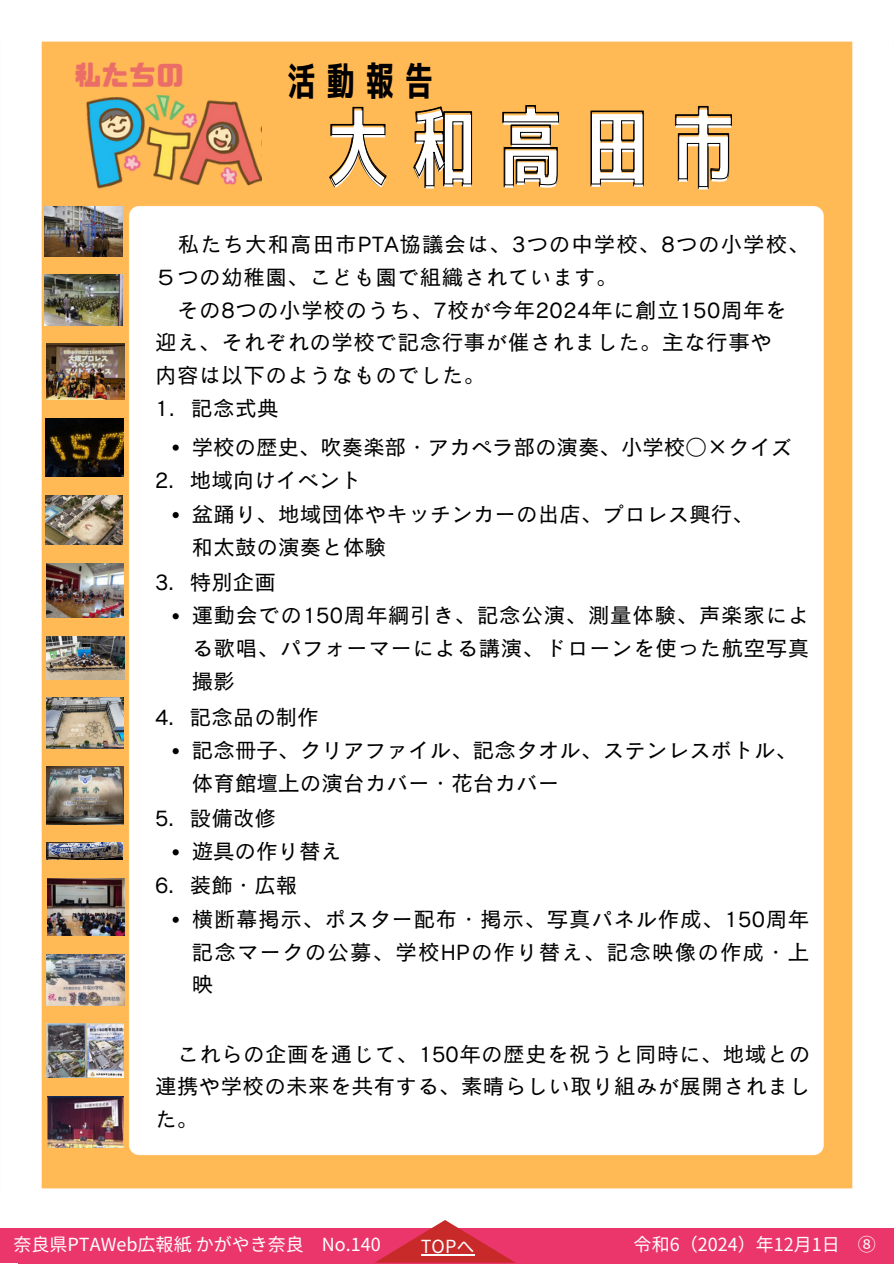
<style>
.page{position:relative;width:894px;height:1264px;background:#fff}
.page>*{position:absolute;margin:0;border:0;box-sizing:border-box;transform-origin:0 0}
.t1{font:86.25px "Senobi Gothic Bold";color:#fff}
.t2{font:39px "Senobi Gothic Bold";color:#000}
.t3{font:27.45px "CP Font";color:#eb6d68}
.t4{font:21.45px/32.7px "Canva Cezanne Pro N M";letter-spacing:.025em;color:#000;text-align:justify}
.t5{font:21.45px "Canva Cezanne Pro N M";color:#000}
.t6{font:21.45px "Canva Cezanne Pro N M";letter-spacing:.05em;color:#000}
.t7{font:18px "Noto Sans JP";color:#fff}
.t8{font:18px "Noto Sans JP";color:#fefefe}
</style>
<div class="page">
<img style="left:41px;top:41px;width:812px;height:1148px">
<img style="left:82px;top:96px;width:179px;height:93px">
<img style="left:45px;top:206px;width:77px;height:51px">
<img style="left:45px;top:275px;width:77px;height:50px">
<img style="left:47px;top:343px;width:77px;height:56px">
<img style="left:46px;top:418px;width:77px;height:58px">
<img style="left:46px;top:495px;width:76px;height:49px">
<img style="left:47px;top:563px;width:76px;height:54px">
<img style="left:47px;top:636px;width:77px;height:43px">
<img style="left:47px;top:698px;width:76px;height:50px">
<img style="left:47px;top:767px;width:76px;height:57px">
<img style="left:47px;top:842px;width:75px;height:17px">
<img style="left:48px;top:878px;width:76px;height:57px">
<img style="left:47px;top:1023px;width:76px;height:54px">
<img style="left:48px;top:1096px;width:75px;height:51px">
<img style="left:47px;top:954px;width:77px;height:51px">
<svg style="left:330px;top:105px;width:401px;height:82px;background:#d99d48"></svg>
<div style="left:0;top:1228px;width:893px;height:35px;background:#eb366c"></div>
<svg style="left:376px;top:1220px;width:138px;height:42px"></svg>
<hr style="left:420px;top:1254px;width:54px;height:1px;background:#fefefe">
<h4 class="t3" style="left:74px;top:61px;width:111px">私たちの</h4>
<p class="t2" style="left:282px;top:54px;width:158px">活動報告</p>
<h1 class="t1" style="left:315px;top:90px;width:433px">大和高田市</h1>
<h3 class="t6" style="left:178px;top:233px;width:633px">私たち⼤和⾼⽥市PTA協議会は、3つの中学校、8つの⼩学校、</h3>
<h3 class="t4" style="left:155px;top:260px;width:463px">５つの幼稚園、こども園で組織されています。</h3>
<h3 class="t4" style="left:177px;top:293px;width:610px">その8つの⼩学校のうち、7校が今年2024年に創⽴150周年を</h3>
<h3 class="t4" style="left:155px;top:326px;width:618px">迎え、それぞれの学校で記念⾏事が催されました。主な⾏事や</h3>
<h3 class="t4" style="left:155px;top:358px;width:331px">内容は以下のようなものでした。</h3>
<h3 class="t4" style="left:155px;top:391px;width:125px">1．記念式典</h3>
<p class="t5" style="left:192px;top:436px;width:602px">学校の歴史、吹奏楽部・アカペラ部の演奏、⼩学校○×クイズ</p>
<h2 class="t5" style="left:155px;top:469px;width:208px">2．地域向けイベント</h2>
<p class="t4" style="left:192px;top:497px;width:563px">盆踊り、地域団体やキッチンカーの出店、プロレス興⾏、和太⿎の演奏と体験</p>
<p class="t4" style="left:155px;top:565px;width:122px">3．特別企画</p>
<p class="t4" style="left:192px;top:599px;width:619px">運動会での150周年綱引き、記念公演、測量体験、声楽家による歌唱、パフォーマーによる講演、ドローンを使った航空写真撮影</p>
<p class="t4" style="left:155px;top:700px;width:165px">4．記念品の制作</p>
<p class="t4" style="left:192px;top:733px;width:607px">記念冊⼦、クリアファイル、記念タオル、ステンレスボトル、体育館壇上の演台カバー・花台カバー</p>
<p class="t4" style="left:155px;top:801px;width:122px">5．設備改修</p>
<p class="t5" style="left:192px;top:840px;width:152px">遊具の作り替え</p>
<p class="t4" style="left:155px;top:868px;width:143px">6．装飾・広報</p>
<p class="t4" style="left:192px;top:902px;width:619px">横断幕掲⽰、ポスター配布・掲⽰、写真パネル作成、150周年記念マークの公募、学校HPの作り替え、記念映像の作成・上映</p>
<p class="t4" style="left:155px;top:1037px;width:656px;text-indent:22px">これらの企画を通じて、150年の歴史を祝うと同時に、地域との連携や学校の未来を共有する、素晴らしい取り組みが展開されました。</p>
<h5 class="t7" style="left:14px;top:1229px;width:368px">奈良県PTAWeb広報紙かがやき奈良 No.140</h5>
<h5 class="t8" style="left:420px;top:1232px;width:55px">TOPへ</h5>
<h5 class="t7" style="left:633px;top:1229px;width:201px">令和6（2024）年12月 1日</h5>
<h5 class="t7" style="left:857px;top:1229px;width:19px">⑧</h5>
</div>
